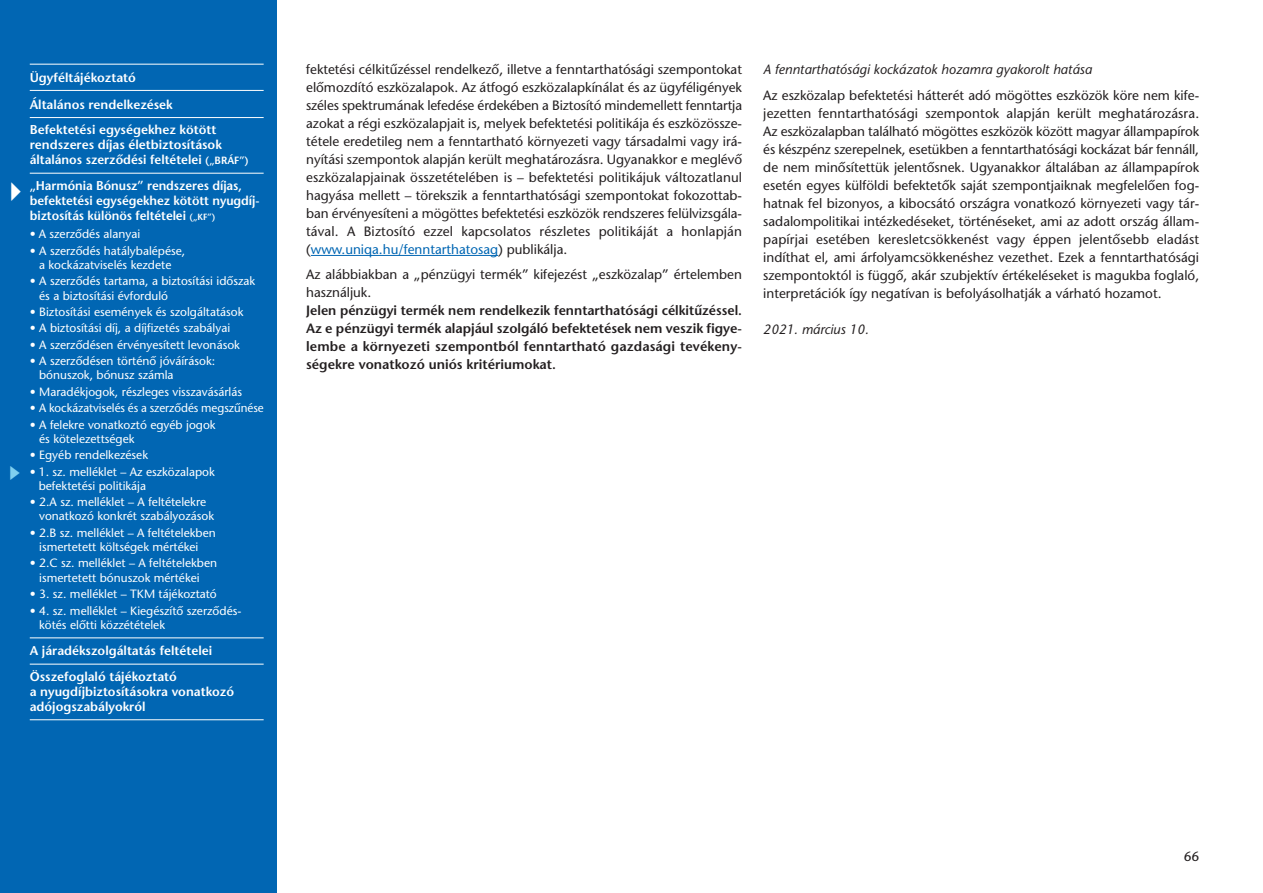
<style>
.page{position:relative;width:1263px;height:893px;background:#fff}
.page>*{position:absolute;margin:0;border:0;box-sizing:border-box;transform-origin:0 0}
.t1{font:13.5px/18px "ITC Stone Sans M";color:#231f20;text-align:justify}
.t2{font:13.5px/18px "ITC Stone Sans M Semi";color:#231f20;text-align:justify}
.t3{font:italic 13.5px "ITC Stone Sans M";color:#231f20}
.t4{font:12.75px/15px "ITC Stone Sans M Semi";color:#fff}
.t5{font:12px/14.2px "ITC Stone Sans M";color:#fff}
.s1{font-size:10.5px}
.s2{font-size:9px}
.s3{color:#0166b3}
</style>
<div class="page">
<hr style="left:311px;top:255px;width:187px;height:1px;background:#0166b3">
<div style="left:0;top:0;width:276px;height:893px;background:#0166b3"></div>
<hr style="left:30px;top:64px;width:234px;height:1px;background:#fff">
<hr style="left:30px;top:90px;width:234px;height:1px;background:#fff">
<hr style="left:30px;top:117px;width:234px;height:1px;background:#fff">
<hr style="left:30px;top:173px;width:234px;height:1px;background:#fff">
<hr style="left:30px;top:637px;width:234px;height:1px;background:#fff">
<hr style="left:30px;top:664px;width:234px;height:1px;background:#fff">
<hr style="left:30px;top:719px;width:234px;height:1px;background:#fff">
<p class="t4" style="left:30px;top:71px;width:108px">Ügyféltájékoztató</p>
<p class="t4" style="left:30px;top:98px;width:145px">Általános rendelkezések</p>
<p class="t4" style="left:30px;top:124px;width:221px">Befektetési egységekhez kötött rendszeres díjas életbiztosítások általános szerződési feltételei <span class="s1">(„BRÁF”)</span></p>
<p class="t4" style="left:30px;top:179px;width:231px">„Harmónia Bónusz” rendszeres díjas, befektetési egységekhez kötött nyugdíj - biztosítás különös feltételei <span class="s2">(„KF”)</span></p>
<p class="t5" style="left:30px;top:228px;width:112px">• A szerződés alanyai</p>
<p class="t5" style="left:30px;top:245px;width:157px;text-align:center">• A szerződés hatálybalépése, a kockázatviselés kezdete</p>
<p class="t5" style="left:39px;top:275px;width:218px;text-indent:-9px">• A szerződés tartama, a biztosítási időszak és a biztosítási évforduló</p>
<p class="t5" style="left:30px;top:306px;width:215px">• Biztosítási események és szolgáltatások</p>
<p class="t5" style="left:30px;top:322px;width:202px">• A biztosítási díj, a díjfizetés szabályai</p>
<p class="t5" style="left:30px;top:339px;width:212px">• A szerződésen érvényesített levonások</p>
<p class="t5" style="left:39px;top:355px;width:178px;text-indent:-9px">• A szerződésen történő jóváírások: bónuszok, bónusz számla</p>
<p class="t5" style="left:30px;top:386px;width:214px">• Maradékjogok, részleges visszavásárlás</p>
<p class="t5" style="left:30px;top:402px;width:235px">• A kockázatviselés és a szerződés megszűnése</p>
<p class="t5" style="left:39px;top:419px;width:178px;text-indent:-9px">• A felekre vonatkoztó egyéb jogok és kötelezettségek</p>
<p class="t5" style="left:30px;top:449px;width:120px">• Egyéb rendelkezések</p>
<p class="t5" style="left:39px;top:466px;width:178px;text-indent:-9px">• 1. sz. melléklet – Az eszközalapok befektetési politikája</p>
<p class="t5" style="left:39px;top:496px;width:176px;text-indent:-9px">• 2.A sz. melléklet – A feltételekre vonatkozó konkrét szabályozások</p>
<p class="t5" style="left:39px;top:527px;width:178px;text-indent:-9px">• 2.B sz. melléklet – A feltételekben ismertetett költségek mértékei</p>
<p class="t5" style="left:39px;top:557px;width:179px;text-indent:-9px">• 2.C sz. melléklet – A feltételekben ismertetett bónuszok mértékei</p>
<p class="t5" style="left:30px;top:588px;width:189px">• 3. sz. melléklet – TKM tájékoztató</p>
<p class="t5" style="left:39px;top:604px;width:204px;text-indent:-9px">• 4. sz. melléklet – Kiegészítő szerződés - kötés előtti közzétételek</p>
<p class="t4" style="left:30px;top:645px;width:184px">A járadékszolgáltatás feltételei</p>
<p class="t4" style="left:30px;top:670px;width:206px">Összefoglaló tájékoztató<br>a nyugdíjbiztosításokra vonatkozó adójogszabályokról</p>
<p class="t1" style="left:306px;top:62px;width:437px">fektetési célkitűzéssel rendelkező, illetve a fenntarthatósági szempontokat előmozdító eszközalapok. Az átfogó eszközalapkínálat és az ügyféligények széles spektrumának lefedése érdekében a Biztosító mindemellett fenntartja azokat a régi eszközalapjait is, melyek befektetési politikája és eszközössze&shy;tétele eredetileg nem a fenntartható környezeti vagy társadalmi vagy irá&shy;nyítási szempontok alapján került meghatározásra. Ugyanakkor e meglévő eszközalapjainak összetételében is – befektetési politikájuk változatlanul hagyása mellett – törekszik a fenntarthatósági szempontokat fokozottab&shy;ban érvényesíteni a mögöttes befektetési eszközök rendszeres felülvizsgála&shy;tával. A Biztosító ezzel kapcsolatos részletes politikáját a honlapján (<span class="s3">www.uniqa.hu/fenntarthatosag</span>) publikálja.</p>
<p class="t1" style="left:306px;top:267px;width:437px">Az alábbiakban a „pénzügyi termék” kifejezést „eszközalap” értelemben használjuk.</p>
<p class="t2" style="left:306px;top:303px;width:437px">Jelen pénzügyi termék nem rendelkezik fenntarthatósági célkitűzéssel.</p>
<p class="t2" style="left:306px;top:321px;width:437px">Az e pénzügyi termék alapjául szolgáló befektetések nem veszik figye&shy;lembe a környezeti szempontból fenntartható gazdasági tevékeny&shy;ségekre vonatkozó uniós kritériumokat.</p>
<p class="t3" style="left:763px;top:64px;width:330px">A fenntarthatósági kockázatok hozamra gyakorolt hatása</p>
<p class="t1" style="left:763px;top:88px;width:437px">Az eszközalap befektetési hátterét adó mögöttes eszközök köre nem kife&shy;jezetten fenntarthatósági szempontok alapján került meghatározásra.<br>Az eszközalapban található mögöttes eszközök között magyar állampapírok és készpénz szerepelnek, esetükben a fenntarthatósági kockázat bár fennáll, de nem minősítettük jelentősnek. Ugyanakkor általában az állampapírok esetén egyes külföldi befektetők saját szempontjaiknak megfelelően fog&shy;hatnak fel bizonyos, a kibocsátó országra vonatkozó környezeti vagy tár&shy;sadalompolitikai intézkedéseket, történéseket, ami az adott ország állam&shy;papírjai esetében keresletcsökkenést vagy éppen jelentősebb eladást indíthat el, ami árfolyamcsökkenéshez vezethet. Ezek a fenntarthatósági szempontoktól is függő, akár szubjektív értékeléseket is magukba foglaló, interpretációk így negatívan is befolyásolhatják a várható hozamot.</p>
<p class="t3" style="left:763px;top:324px;width:107px">2021. március 10.</p>
<p class="t1" style="left:1184px;top:848px;width:17px">66</p>
</div>
